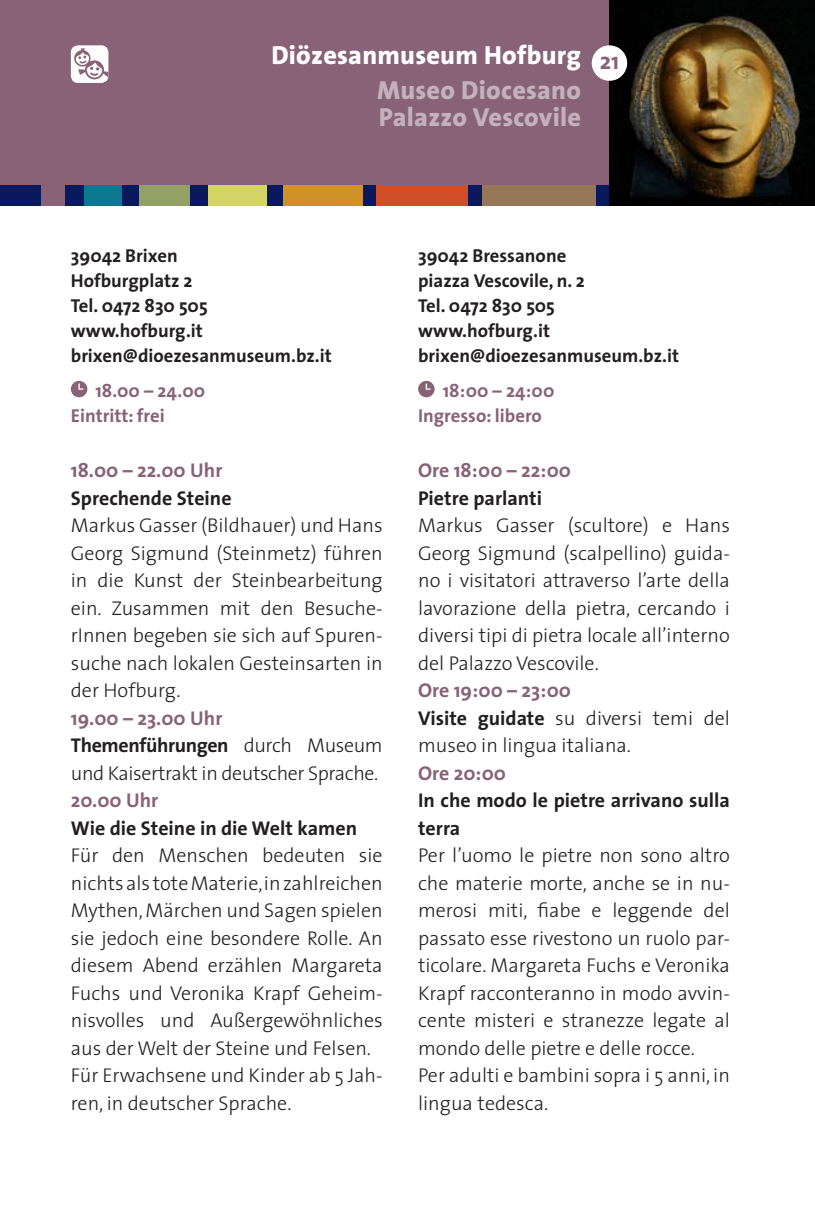
<style>
.page{position:relative;width:815px;height:1205px;background:#fff}
.page>*{position:absolute;margin:0;border:0;box-sizing:border-box;transform-origin:0 0}
.t1{font:800 26.25px/27.5px "The Sans";letter-spacing:.01em;color:#c3b1bb}
.t2{font:800 26.25px "The Sans";letter-spacing:.01em;color:#fff}
.t3{font:700 23.75px "The Sans";color:#886277}
.t4{font:300 20px/27.5px "The Sans";color:#231f20}
.t5{font:700 20px/27.5px "The Sans";color:#231f20}
.t6{font:300 20px/27.5px "The Sans";letter-spacing:-.02em;color:#231f20}
.t7{font:700 20px "The Sans";color:#886277}
.t8{font:700 18.75px/25px "The Sans";color:#231f20}
.t9{font:700 18.75px/25px "The Sans";color:#886277}
.s1{font-weight:700;color:#886277}
.s2{font-weight:700}
</style>
<div class="page">
<div style="left:0;top:184px;width:815px;height:22px;background:#0a185c"></div>
<div style="left:208px;top:184px;width:58px;height:22px;background:#d4d466"></div>
<div style="left:283px;top:184px;width:80px;height:22px;background:#cf9229"></div>
<div style="left:482px;top:184px;width:114px;height:22px;background:#967758"></div>
<div style="left:84px;top:184px;width:37px;height:22px;background:#0c788d"></div>
<div style="left:41px;top:184px;width:24px;height:22px;background:#886277"></div>
<div style="left:140px;top:184px;width:50px;height:22px;background:#94a164"></div>
<div style="left:377px;top:184px;width:91px;height:22px;background:#d14e29"></div>
<div style="left:0;top:0;width:609px;height:184px;background:#886277"></div>
<img style="left:609px;top:0;width:206px;height:206px">
<div style="left:593px;top:47px;width:33px;height:32px;background:#fff;border-radius:50%"></div>
<div style="left:592px;top:45px;width:35px;height:36px;border:3px solid #fff;border-radius:50%"></div>
<div style="left:71px;top:45px;width:37px;height:38px;background:#fff;border-radius:7px"></div>
<svg style="left:74px;top:48px;width:34px;height:32px"></svg>
<svg style="left:71px;top:381px;width:16px;height:16px"></svg>
<svg style="left:418px;top:381px;width:17px;height:16px"></svg>
<h1 class="t2" style="left:271px;top:42px;width:311px">Diözesanmuseum Hofburg</h1>
<h1 class="t1" style="left:377px;top:77px;width:206px">Museo Diocesano<br>Palazzo Vescovile</h1>
<p class="t3" style="left:600px;top:49px;width:21px">21</p>
<p class="t8" style="left:71px;top:243px;width:262px">39042 Brixen<br>Hofburgplatz 2<br>Tel. 0472 830 505 www.hofburg.it brixen@dioezesanmuseum.bz.it</p>
<p class="t9" style="left:71px;top:379px;width:136px;text-indent:25px">18.00 – 24.00<br>Eintritt: frei</p>
<p class="t7" style="left:71px;top:460px;width:153px">18.00 – 22.00 Uhr</p>
<p class="t5" style="left:71px;top:485px;width:162px">Sprechende Steine</p>
<p class="t4" style="left:71px;top:514px;width:313px;text-align:justify">Markus Gasser (Bildhauer) und Hans Georg Sigmund (Steinmetz) führen in die Kunst der Steinbearbeitung ein. Zusammen mit den Besuche&shy;rInnen begeben sie sich auf Spuren&shy;suche nach lokalen Gesteinsarten in der Hofburg.</p>
<p class="t6" style="left:71px;top:706px;width:313px"><span class="s1">19.00 – 23.00 Uhr<br></span><span class="s2">Themenführungen</span> durch Museum und Kaisertrakt in deutscher Sprache.</p>
<p class="t7" style="left:71px;top:790px;width:89px">20.00 Uhr</p>
<p class="t5" style="left:71px;top:815px;width:288px">Wie die Steine in die Welt kamen</p>
<p class="t4" style="left:71px;top:844px;width:313px">Für den Menschen bedeuten sie nichts als tote Materie, in zahlreichen Mythen, Märchen und Sagen spielen sie jedoch eine besondere Rolle. An diesem Abend erzählen Margareta Fuchs und Veronika Krapf Geheim&shy;nisvolles und Außergewöhnliches aus der Welt der Steine und Felsen.<br>Für Erwachsene und Kinder ab 5 Jah&shy;ren, in deutscher Sprache.</p>
<p class="t8" style="left:418px;top:243px;width:262px">39042 Bressanone<br>piazza Vescovile, n. 2<br>Tel. 0472 830 505 www.hofburg.it brixen@dioezesanmuseum.bz.it</p>
<p class="t9" style="left:418px;top:379px;width:138px;text-indent:25px">18:00 – 24:00<br>Ingresso: libero</p>
<p class="t7" style="left:418px;top:460px;width:154px">Ore 18:00 – 22:00</p>
<p class="t5" style="left:418px;top:485px;width:125px">Pietre parlanti</p>
<p class="t4" style="left:418px;top:514px;width:313px;text-align:justify">Markus Gasser (scultore) e Hans Georg Sigmund (scalpellino) guida&shy;no i visitatori attraverso l’arte della lavorazione della pietra, cercando i diversi tipi di pietra locale all’interno del Palazzo Vescovile.</p>
<p class="t4" style="left:418px;top:679px;width:313px"><span class="s1">Ore 19:00 – 23:00<br></span><span class="s2">Visite guidate</span> su diversi temi del museo in lingua italiana.</p>
<p class="t7" style="left:418px;top:763px;width:89px">Ore 20:00</p>
<p class="t5" style="left:418px;top:787px;width:313px">In che modo le pietre arrivano sulla terra</p>
<p class="t4" style="left:418px;top:844px;width:313px">Per l’uomo le pietre non sono altro che materie morte, anche se in nu&shy;merosi miti, fiabe e leggende del passato esse rivestono un ruolo par&shy;ticolare. Margareta Fuchs e Veronika Krapf racconteranno in modo avvin&shy;cente misteri e stranezze legate al mondo delle pietre e delle rocce.<br>Per adulti e bambini sopra i 5 anni, in lingua tedesca.</p>
</div>
